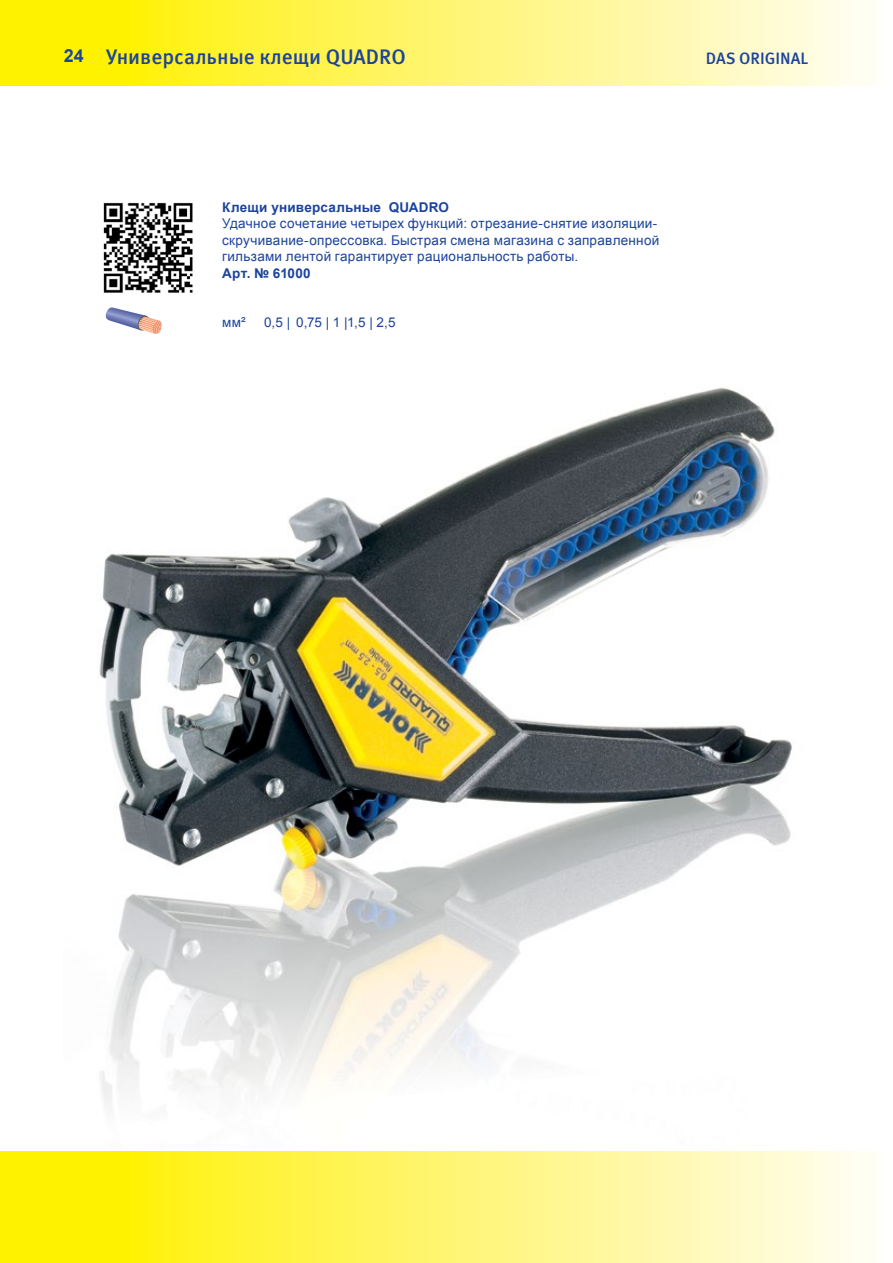
<style>
.page{position:relative;width:893px;height:1263px;background:#fff}
.page>*{position:absolute;margin:0;border:0;box-sizing:border-box;transform-origin:0 0}
.t1{font:500 21px "Meta Pro";color:#1c449c}
.t2{font:700 18px "Arial";color:#1c449c}
.t3{font:500 16.5px "Meta Pro";color:#1c449c}
.t4{font:13.5px/16.5px "Arial";letter-spacing:.02em;color:#1c449c}
.t5{font:700 13.5px "Arial";letter-spacing:.015em;color:#1c449c}
</style>
<div class="page">
<div style="left:0;top:0;width:893px;height:85px;background:linear-gradient(to right,#fff000,#fffcf8)"></div>
<div style="left:0;top:1152px;width:893px;height:111px;background:linear-gradient(to right,#fff000,#fffcf8)"></div>
<img style="left:99px;top:387px;width:693px;height:718px">
<img style="left:103px;top:202px;width:90px;height:91px">
<svg style="left:105px;top:307px;width:57px;height:27px"></svg>
<h1 class="t1" style="left:106px;top:43px;width:301px">Универсальные клещи QUADRO</h1>
<h2 class="t2" style="left:64px;top:44px;width:22px">24</h2>
<p class="t3" style="left:706px;top:48px;width:104px">DAS ORIGINAL</p>
<p class="t5" style="left:222px;top:198px;width:228px">Клещи универсальные QUADRO</p>
<p class="t4" style="left:222px;top:215px;width:439px">Удачное сочетание четырех функций: отрезание-снятие изоляции&shy;скручивание-опрессовка. Быстрая смена магазина с заправленной гильзами лентой гарантирует рациональность работы.</p>
<p class="t5" style="left:222px;top:264px;width:90px">Арт. № 61000</p>
<p class="t4" style="left:222px;top:314px;width:25px">мм²</p>
<p class="t4" style="left:264px;top:314px;width:133px">0,5 | 0,75 | 1 |1,5 | 2,5</p>
</div>
